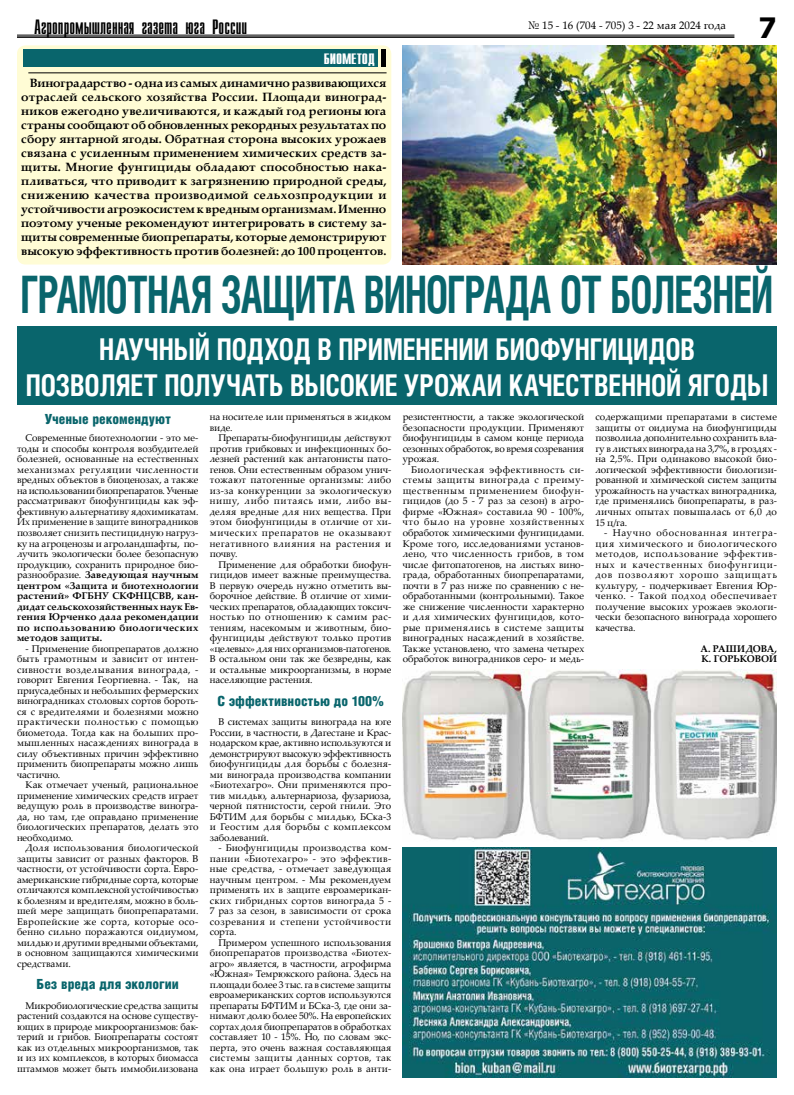
<style>
.page{position:relative;width:794px;height:1095px;background:#fff}
.page>*{position:absolute;margin:0;border:0;box-sizing:border-box;transform-origin:0 0}
.t1{font:700 51.6px "Helios Cond";letter-spacing:-.015em;color:#09656c;scale:.77 1}
.t2{font:700 30px/36px "Helios Cond";letter-spacing:-.005em;color:#fff;text-align:center;scale:.91 1}
.t3{font:700 28px "Verdana";color:#000;scale:.94 1}
.t4{font:20.6px "Compact CTT";color:#000}
.t5{font:15px "AXP Compact C Bold";letter-spacing:-.01em;color:#fff}
.t6{font:900 14px "Helios Cond";color:#09656c}
.t7{font:700 12px/14px "Palatino Linotype";letter-spacing:-.005em;color:#000;text-align:justify}
.t8{font:11px "Palatino Linotype";color:#000}
.t9{font:9.7px/10.5px "Palatino Linotype";color:#000;text-align:justify}
.t10{font:700 9.7px/10.5px "Palatino Linotype";letter-spacing:-.02em;color:#000}
.s1{font-weight:700}
</style>
<div class="page">
<hr style="left:17px;top:35px;width:717px;height:1px;background:#000">
<hr style="left:17px;top:36px;width:717px;height:2px;background:#000">
<div style="left:17px;top:327px;width:760px;height:78px;background:#09656c"></div>
<img style="left:403px;top:847px;width:374px;height:230px">
<div style="left:17px;top:45px;width:374px;height:219px;background:#fffcd5;border-radius:9px"></div>
<div style="left:23px;top:50px;width:354px;height:17px;background:#09656c"></div>
<div style="left:381px;top:50px;width:5px;height:17px;background:#000"></div>
<hr style="left:28px;top:72px;width:358px;height:1px;background:#000">
<img style="left:403px;top:45px;width:374px;height:219px">
<img style="left:403px;top:669px;width:374px;height:171px">
<h3 class="t4" style="left:34px;top:16px;width:215px">Агропромышленная газета юга Роcсии</h3>
<p class="t8" style="left:527px;top:18px;width:200px">№ 15 - 16 (704 - 705) 3 - 22 мая 2024 года</p>
<h3 class="t3" style="left:758px;top:8px;width:21px">7</h3>
<h3 class="t5" style="left:324px;top:51px;width:52px">Биометод</h3>
<p class="t7" style="left:21px;top:76px;width:367px;text-indent:9px">Виноградарство - одна из самых динамично развивающихся отраслей сельского хозяйства России. Площади виноград&shy;ников ежегодно увеличиваются, и каждый год регионы юга страны сообщают об обновленных рекордных результатах по сбору янтарной ягоды. Обратная сторона высоких урожаев связана с усиленным применением химических средств за&shy;щиты. Многие фунгициды обладают способностью нака&shy;пливаться, что приводит к загрязнению природной среды, снижению качества производимой сельхозпродукции и устойчивости агроэкосистем к вредным организмам. Именно поэтому ученые рекомендуют интегрировать в систему за&shy;щиты современные биопрепараты, которые демонстрируют высокую эффективность против болезней: до 100 процентов.</p>
<h1 class="t1" style="left:21px;top:264px;width:979px">Грамотная защита винограда от болезней</h1>
<h2 class="t2" style="left:26px;top:331px;width:817px">Научный подход в применении биофунгицидов<br>позволяет получать высокие урожаи качественной ягоды</h2>
<h3 class="t6" style="left:45px;top:410px;width:128px">Ученые рекомендуют</h3>
<p class="t9" style="left:17px;top:432px;width:183px;text-indent:9px">Современные биотехнологии - это ме&shy;тоды и способы контроля возбудителей болезней, основанные на естественных механизмах регуляции численности вредных объектов в биоценозах, а также на использовании биопрепаратов. Ученые рассматривают биофунгициды как эф&shy;фективную альтернативу ядохимикатам.<br>Их применение в защите виноградников позволяет снизить пестицидную нагруз&shy;ку на агроценозы и агроландшафты, по&shy;лучить экологически более безопасную продукцию, сохранить природное био&shy;разнообразие. <span class="s1">Заведующая научным центром «Защита и биотехнологии растений» ФГБНУ СКФНЦСВВ, кан&shy;дидат сельскохозяйственных наук Ев&shy;гения Юрченко дала рекомендации по использованию биологических методов защиты.</span></p>
<p class="t9" style="left:17px;top:642px;width:183px;text-indent:9px">- Применение биопрепаратов должно быть грамотным и зависит от интен&shy;сивности возделывания винограда, - говорит Евгения Георгиевна. - Так, на приусадебных и небольших фермерских виноградниках столовых сортов бороть&shy;ся с вредителями и болезнями можно практически полностью с помощью биометода. Тогда как на больших про&shy;мышленных насаждениях винограда в силу объективных причин эффективно применить биопрепараты можно лишь частично.</p>
<p class="t9" style="left:17px;top:779px;width:183px;text-indent:9px">Как отмечает ученый, рациональное применение химических средств играет ведущую роль в производстве виногра&shy;да, но там, где оправдано применение биологических препаратов, делать это необходимо.</p>
<p class="t9" style="left:17px;top:842px;width:183px;text-indent:9px">Доля использования биологической защиты зависит от разных факторов. В частности, от устойчивости сорта. Евро&shy;американские гибридные сорта, которые отличаются комплексной устойчивостью к болезням и вредителям, можно в боль&shy;шей мере защищать биопрепаратами.<br>Европейские же сорта, которые осо&shy;бенно сильно поражаются оидиумом, милдью и другими вредными объектами, в основном защищаются химическими средствами.</p>
<h3 class="t6" style="left:37px;top:976px;width:144px">Без вреда для экологии</h3>
<p class="t9" style="left:17px;top:999px;width:183px;text-indent:9px">Микробиологические средства защиты растений создаются на основе существу&shy;ющих в природе микроорганизмов: бак&shy;терий и грибов. Биопрепараты состоят как из отдельных микроорганизмов, так и из их комплексов, в которых биомасса штаммов может быть иммобилизована</p>
<p class="t9" style="left:210px;top:411px;width:183px">на носителе или применяться в жидком виде.</p>
<p class="t9" style="left:210px;top:432px;width:183px;text-indent:9px">Препараты-биофунгициды действуют против грибковых и инфекционных бо&shy;лезней растений как антагонисты пато&shy;генов. Они естественным образом унич&shy;тожают патогенные организмы: либо из-за конкуренции за экологическую нишу, либо питаясь ими, либо вы&shy;деляя вредные для них вещества. При этом биофунгициды в отличие от хи&shy;мических препаратов не оказывают негативного влияния на растения и почву.</p>
<p class="t9" style="left:210px;top:558px;width:183px;text-indent:9px">Применение для обработки биофун&shy;гицидов имеет важные преимущества.<br>В первую очередь нужно отметить вы&shy;борочное действие. В отличие от хими&shy;ческих препаратов, обладающих токсич&shy;ностью по отношению к самим рас&shy;тениям, насекомым и животным, био&shy;фунгициды действуют только против «целевых» для них организмов-патогенов.<br>В остальном они так же безвредны, как и остальные микроорганизмы, в норме населяющие растения.</p>
<h3 class="t6" style="left:217px;top:692px;width:168px">С эффективностью до 100%</h3>
<p class="t9" style="left:210px;top:716px;width:183px;text-indent:9px">В системах защиты винограда на юге России, в частности, в Дагестане и Крас&shy;нодарском крае, активно используются и демонстрируют высокую эффективность биофунгициды для борьбы с болезня&shy;ми винограда производства компании «Биотехагро». Они применяются про&shy;тив милдью, альтернариоза, фузариоза, черной пятнистости, серой гнили. Это БФТИМ для борьбы с милдью, БСка-3 и Геостим для борьбы с комплексом заболеваний.</p>
<p class="t9" style="left:210px;top:842px;width:183px;text-indent:9px">- Биофунгициды производства ком&shy;пании «Биотехагро» - это эффектив&shy;ные средства, - отмечает заведующая научным центром. - Мы рекомендуем применять их в защите евроамерикан&shy;ских гибридных сортов винограда 5 - 7 раз за сезон, в зависимости от срока созревания и степени устойчивости сорта.</p>
<p class="t9" style="left:210px;top:936px;width:183px;text-indent:9px">Примером успешного использования биопрепаратов производства «Биотех&shy;агро» является, в частности, агрофирма «Южная» Темрюкского района. Здесь на площади более 3 тыс. га в системе защиты евроамериканских сортов используются препараты БФТИМ и БСка-3, где они за&shy;нимают долю более 50%. На европейских сортах доля биопрепаратов в обработках составляет 10 - 15%. Но, по словам экс&shy;перта, это очень важная составляющая системы защиты данных сортов, так как она играет большую роль в анти-</p>
<p class="t9" style="left:403px;top:411px;width:183px">резистентности, а также экологической безопасности продукции. Применяют биофунгициды в самом конце периода сезонных обработок, во время созревания урожая.</p>
<p class="t9" style="left:403px;top:464px;width:183px;text-indent:9px">Биологическая эффективность си&shy;стемы защиты винограда с преиму&shy;щественным применением биофун&shy;гицидов (до 5 - 7 раз за сезон) в агро&shy;фирме «Южная» составила 90 - 100%, что было на уровне хозяйственных обработок химическими фунгицидами.<br>Кроме того, исследованиями установ&shy;лено, что численность грибов, в том числе фитопатогенов, на листьях вино&shy;града, обработанных биопрепаратами, почти в 7 раз ниже по сравнению с не&shy;обработанными (контрольными). Такое же снижение численности характерно и для химических фунгицидов, кото&shy;рые применялись в системе защиты виноградных насаждений в хозяйстве.<br>Также установлено, что замена четырех обработок виноградников серо- и медь-</p>
<p class="t9" style="left:595px;top:411px;width:183px">содержащими препаратами в системе защиты от оидиума на биофунгициды позволила дополнительно сохранить вла&shy;гу в листьях винограда на 3,7%, в гроздях - на 2,5%. При одинаково высокой био&shy;логической эффективности биологизи&shy;рованной и химической систем защиты урожайность на участках виноградника, где применялись биопрепараты, в раз&shy;личных опытах повышалась от 6,0 до 15 ц/га.</p>
<p class="t9" style="left:595px;top:527px;width:183px;text-indent:9px">- Научно обоснованная интегра&shy;ция химического и биологического методов, использование эффектив&shy;ных и качественных биофунгици&shy;дов позволяют хорошо защищать культуру, - подчеркивает Евгения Юр&shy;ченко. - Такой подход обеспечивает получение высоких урожаев экологи&shy;чески безопасного винограда хорошего качества.</p>
<p class="t10" style="left:700px;top:642px;width:78px">А. РАШИДОВА,<br>К. ГОРЬКОВОЙ</p>
</div>
